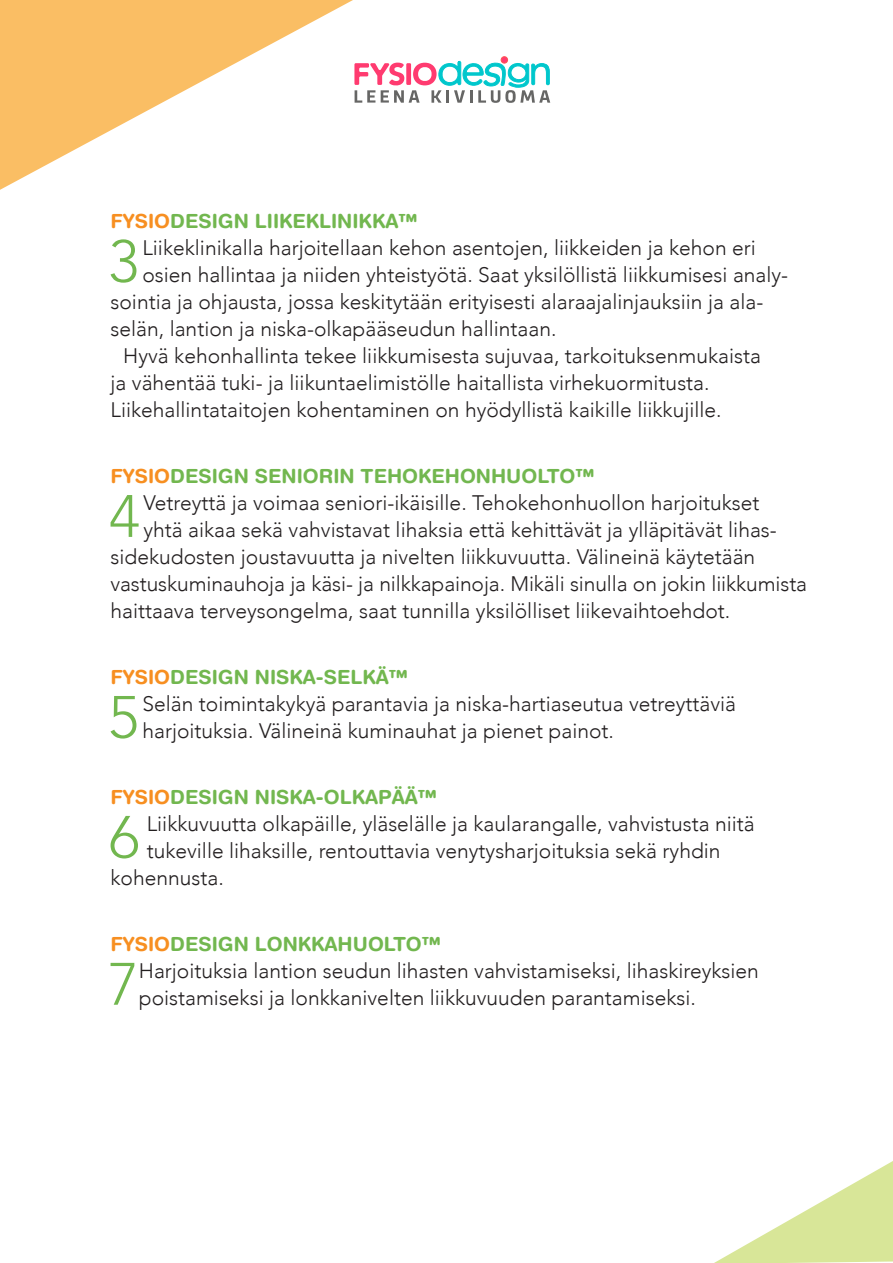
<style>
.page{position:relative;width:893px;height:1263px;background:#fff}
.page>*{position:absolute;margin:0;border:0;box-sizing:border-box;transform-origin:0 0}
.le{font:300 59.1px "Avenir";color:#72b74f}
.le-2{font:300 21px/27px "Avenir";color:#231f20}
.ot{font:700 19.5px "Helvetica Rounded";color:#72b74f}
.s1{color:#f78f21}
</style>
<div class="page">
<div style="left:501px;top:57px;width:7px;height:6px;background:#ff3b70;border-radius:50%"></div>
<div style="left:501px;top:56px;width:7px;height:7px;border:1px solid #ff5451;border-radius:50%"></div>
<svg style="left:354px;top:60px;width:196px;height:43px"></svg>
<svg style="left:714px;top:1161px;width:179px;height:102px"></svg>
<svg style="left:0;top:0;width:353px;height:190px"></svg>
<p class="ot" style="left:111px;top:209px;width:309px"><span class="s1">FYSIO</span>DESIGN LIIKEKLINIKKA™</p>
<p class="le" style="left:108px;top:227px;width:32px">3</p>
<p class="le-2" style="left:142px;top:234px;width:615px">Liikeklinikalla harjoitellaan kehon asentojen, liikkeiden ja kehon eri</p>
<p class="le-2" style="left:142px;top:261px;width:647px">osien hallintaa ja niiden yhteistyötä. Saat yksilöllistä liikkumisesi analy-</p>
<p class="le-2" style="left:111px;top:288px;width:654px">sointia ja ohjausta, jossa keskitytään erityisesti alaraajalinjauksiin ja ala-</p>
<p class="le-2" style="left:111px;top:315px;width:447px">selän, lantion ja niska-olkapääseudun hallintaan.</p>
<p class="le-2" style="left:111px;top:342px;width:652px;text-indent:13px">Hyvä kehonhallinta tekee liikkumisesta sujuvaa, tarkoituksenmukaista ja vähentää tuki- ja liikuntaelimistölle haitallista virhekuormitusta.<br>Liikehallintataitojen kohentaminen on hyödyllistä kaikille liikkujille.</p>
<p class="ot" style="left:111px;top:464px;width:486px"><span class="s1">FYSIO</span>DESIGN SENIORIN TEHOKEHONHUOLTO™</p>
<p class="le" style="left:109px;top:482px;width:32px">4</p>
<p class="le-2" style="left:143px;top:489px;width:617px">Vetreyttä ja voimaa seniori-ikäisille. Tehokehonhuollon harjoitukset</p>
<p class="le-2" style="left:143px;top:516px;width:635px">yhtä aikaa sekä vahvistavat lihaksia että kehittävät ja ylläpitävät lihas-</p>
<p class="le-2" style="left:111px;top:543px;width:646px">sidekudosten joustavuutta ja nivelten liikkuvuutta. Välineinä käytetään</p>
<p class="le-2" style="left:111px;top:570px;width:698px">vastuskuminauhoja ja käsi- ja nilkkapainoja. Mikäli sinulla on jokin liikkumista</p>
<p class="le-2" style="left:111px;top:597px;width:621px">haittaava terveysongelma, saat tunnilla yksilölliset liikevaihtoehdot.</p>
<p class="ot" style="left:111px;top:665px;width:299px"><span class="s1">FYSIO</span>DESIGN NISKA-SELKÄ™</p>
<p class="le" style="left:108px;top:682px;width:32px">5</p>
<p class="le-2" style="left:142px;top:690px;width:595px">Selän toimintakykyä parantavia ja niska-hartiaseutua vetreyttäviä harjoituksia. Välineinä kuminauhat ja pienet painot.</p>
<p class="ot" style="left:111px;top:785px;width:328px"><span class="s1">FYSIO</span>DESIGN NISKA-OLKAPÄÄ™</p>
<p class="le" style="left:109px;top:802px;width:32px">6</p>
<p class="le-2" style="left:147px;top:810px;width:609px">Liikkuvuutta olkapäille, yläselälle ja kaularangalle, vahvistusta niitä</p>
<p class="le-2" style="left:147px;top:837px;width:575px">tukeville lihaksille, rentouttavia venytysharjoituksia sekä ryhdin</p>
<p class="le-2" style="left:111px;top:864px;width:115px">kohennusta.</p>
<p class="ot" style="left:111px;top:932px;width:332px"><span class="s1">FYSIO</span>DESIGN LONKKAHUOLTO™</p>
<p class="le" style="left:108px;top:949px;width:32px">7</p>
<p class="le-2" style="left:139px;top:957px;width:622px">Harjoituksia lantion seudun lihasten vahvistamiseksi, lihaskireyksien</p>
<p class="le-2" style="left:139px;top:984px;width:558px">poistamiseksi ja lonkkanivelten liikkuvuuden parantamiseksi.</p>
</div>
